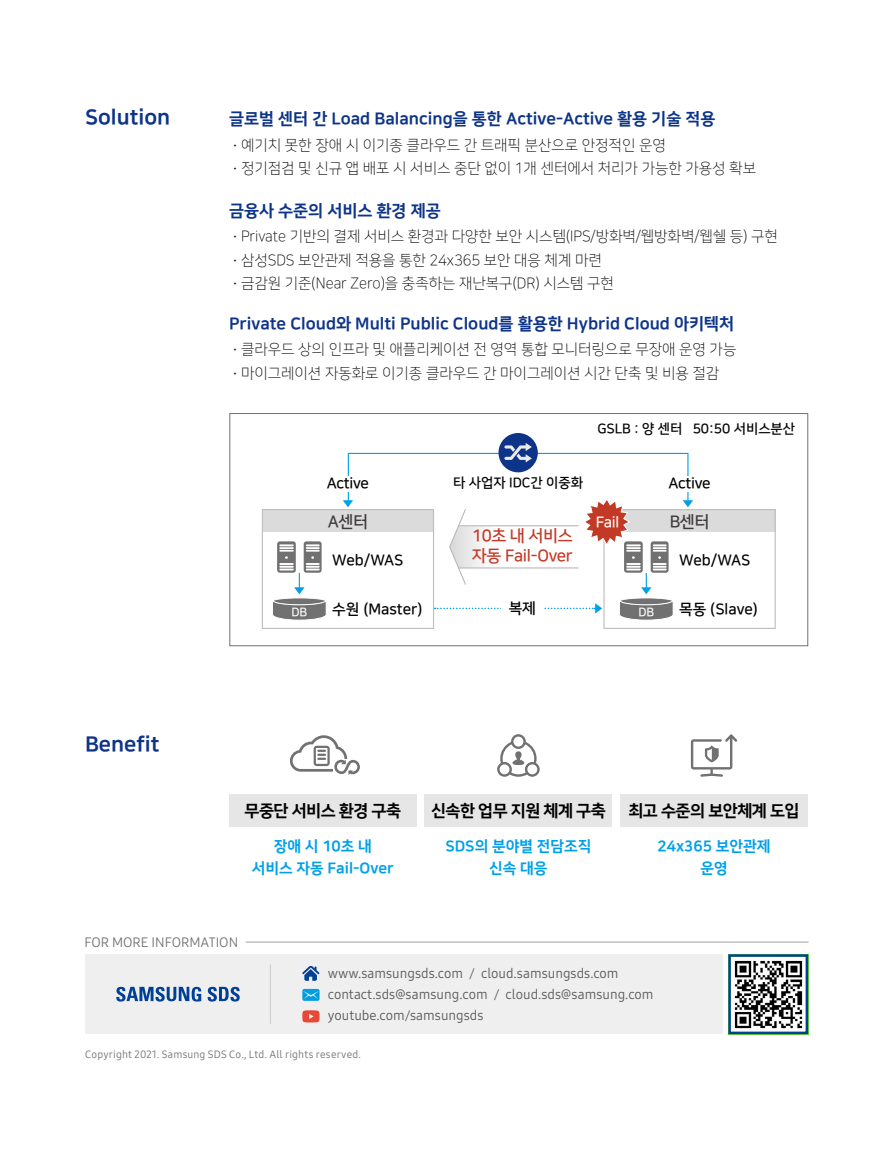
<style>
.page{position:relative;width:893px;height:1149px;background:#fff}
.page>*{position:absolute;margin:0;border:0;box-sizing:border-box;transform-origin:0 0}
.t1{font:21px "Nanum Square EB";color:#0d3488}
.t2{font:16.5px "Nanum Square EB";color:#0d3488}
.t3{font:16.5px "Nanum Square EB";letter-spacing:-.03em;color:#000}
.t4{font:16.5px/19.5px "Nanum Square B";letter-spacing:-.02em;color:#c23a25}
.t5{font:16.5px "Nanum Square B";letter-spacing:-.02em;color:#3f3b3a}
.t6{font:15px/23.7px "Nanum Square L";color:#000}
.t7{font:15px/22.4px "Nanum Square EB";color:#00a0e9;text-align:center}
.t8{font:15px "Nanum Square B";letter-spacing:-.01em;color:#000}
.t9{font:15px "Nanum Square B";color:#fff}
.t10{font:13.5px/21px "Samsung One Latin Compact 400";color:#5a5757}
.t11{font:13.5px "Nanum Square B";color:#000}
.t12{font:13.5px "Samsung One Latin Compact 400";color:#727171}
.t13{font:12px "Nanum Square B";color:#fff}
.t14{font:10.5px "Samsung One Latin Compact 400";letter-spacing:.015em;color:#727171}
.s1{font-family:"Nanum Square B";font-size:13.5px}
</style>
<div class="page">
<div style="left:604px;top:509px;width:171px;height:22px;background:#dbdbdc"></div>
<div style="left:230px;top:413px;width:578px;height:232px;border:1px solid #727171"></div>
<div style="left:498px;top:433px;width:40px;height:39px;background:#0d3488;border-radius:50%"></div>
<div style="left:262px;top:509px;width:172px;height:22px;background:#dbdbdc"></div>
<svg style="left:273px;top:541px;width:53px;height:79px"></svg>
<div style="left:603px;top:509px;width:173px;height:119px;border:1px solid #bcbdbd"></div>
<div style="left:262px;top:509px;width:172px;height:119px;border:1px solid #bcbdbd"></div>
<svg style="left:343px;top:442px;width:350px;height:178px"></svg>
<div style="left:229px;top:794px;width:188px;height:32px;background:#e6e6e7"></div>
<div style="left:424px;top:794px;width:188px;height:32px;background:#e6e6e7"></div>
<div style="left:620px;top:794px;width:188px;height:32px;background:#e6e6e7"></div>
<svg style="left:691px;top:734px;width:46px;height:42px"></svg>
<svg style="left:497px;top:734px;width:43px;height:42px"></svg>
<svg style="left:290px;top:735px;width:70px;height:39px"></svg>
<hr style="left:246px;top:941px;width:562px;height:1px;background:#9fa0a0">
<div style="left:85px;top:954px;width:638px;height:79px;background:#efefef"></div>
<svg style="left:116px;top:986px;width:85px;height:15px"></svg>
<svg style="left:208px;top:986px;width:32px;height:15px"></svg>
<hr style="left:270px;top:964px;width:1px;height:59px;background:#c9caca">
<svg style="left:302px;top:966px;width:17px;height:14px"></svg>
<svg style="left:302px;top:988px;width:18px;height:12px"></svg>
<svg style="left:302px;top:1010px;width:18px;height:12px"></svg>
<img style="left:734px;top:960px;width:69px;height:69px">
<div style="left:728px;top:954px;width:80px;height:79px;border:2px solid #004098"></div>
<h1 class="t1" style="left:85px;top:105px;width:87px">Solution</h1>
<p class="t2" style="left:229px;top:110px;width:488px">글로벌 센터 간 Load Balancing을 통한 Active-Active 활용 기술 적용</p>
<p class="t6" style="left:229px;top:133px;width:528px"><span class="s1">ㆍ</span>예기치 못한 장애 시 이기종 클라우드 간 트래픽 분산으로 안정적인 운영<br><span class="s1">ㆍ</span>정기점검 및 신규 앱 배포 시 서비스 중단 없이 1개 센터에서 처리가 가능한 가용성 확보</p>
<p class="t2" style="left:229px;top:201px;width:213px">금융사 수준의 서비스 환경 제공</p>
<p class="t6" style="left:229px;top:224px;width:550px"><span class="s1">ㆍ</span>Private 기반의 결제 서비스 환경과 다양한 보안 시스템(IPS/방화벽/웹방화벽/웹쉘 등) 구현<span class="s1">ㆍ</span>삼성SDS 보안관제 적용을 통한 24x365 보안 대응 체계 마련<br><span class="s1">ㆍ</span>금감원 기준(Near Zero)을 충족하는 재난복구(DR) 시스템 구현</p>
<p class="t2" style="left:229px;top:315px;width:507px">Private Cloud와 Multi Public Cloud를 활용한 Hybrid Cloud 아키텍처</p>
<p class="t6" style="left:229px;top:338px;width:509px"><span class="s1">ㆍ</span>클라우드 상의 인프라 및 애플리케이션 전 영역 통합 모니터링으로 무장애 운영 가능<span class="s1">ㆍ</span>마이그레이션 자동화로 이기종 클라우드 간 마이그레이션 시간 단축 및 비용 절감</p>
<p class="t13" style="left:292px;top:605px;width:17px">DB</p>
<p class="t8" style="left:327px;top:475px;width:44px">Active</p>
<p class="t5" style="left:328px;top:512px;width:42px">A센터</p>
<p class="t8" style="left:332px;top:552px;width:73px">Web/WAS</p>
<p class="t8" style="left:332px;top:601px;width:92px">수원 (Master)</p>
<p class="t11" style="left:597px;top:422px;width:199px">GSLB : 양 센터 50:50 서비스분산</p>
<p class="t11" style="left:453px;top:475px;width:131px">타 사업자 IDC간 이중화</p>
<p class="t8" style="left:669px;top:475px;width:44px">Active</p>
<p class="t4" style="left:472px;top:526px;width:102px">10초 내 서비스 자동 Fail-Over</p>
<p class="t5" style="left:670px;top:512px;width:41px">B센터</p>
<p class="t9" style="left:596px;top:514px;width:25px">Fail</p>
<p class="t8" style="left:679px;top:552px;width:73px">Web/WAS</p>
<p class="t8" style="left:509px;top:600px;width:28px">복제</p>
<p class="t13" style="left:638px;top:605px;width:17px">DB</p>
<p class="t8" style="left:679px;top:601px;width:80px">목동 (Slave)</p>
<h1 class="t1" style="left:85px;top:733px;width:76px">Benefit</h1>
<p class="t3" style="left:244px;top:801px;width:158px">무중단 서비스 환경 구축</p>
<p class="t3" style="left:431px;top:801px;width:176px">신속한 업무 지원 체계 구축</p>
<p class="t3" style="left:628px;top:801px;width:173px">최고 수준의 보안체계 도입</p>
<p class="t7" style="left:657px;top:834px;width:115px">24x365 보안관제 운영</p>
<p class="t7" style="left:252px;top:834px;width:144px">장애 시 10초 내 서비스 자동 Fail-Over</p>
<p class="t7" style="left:445px;top:834px;width:147px">SDS의 분야별 전담조직 신속 대응</p>
<p class="t12" style="left:84px;top:933px;width:155px">FOR MORE INFORMATION</p>
<p class="t10" style="left:328px;top:962px;width:327px">www.samsungsds.com / cloud.samsungsds.com contact.sds@samsung.com / cloud.sds@samsung.com youtube.com/samsungsds</p>
<p class="t14" style="left:85px;top:1047px;width:277px">Copyright 2021. Samsung SDS Co., Ltd. All rights reserved.</p>
</div>
